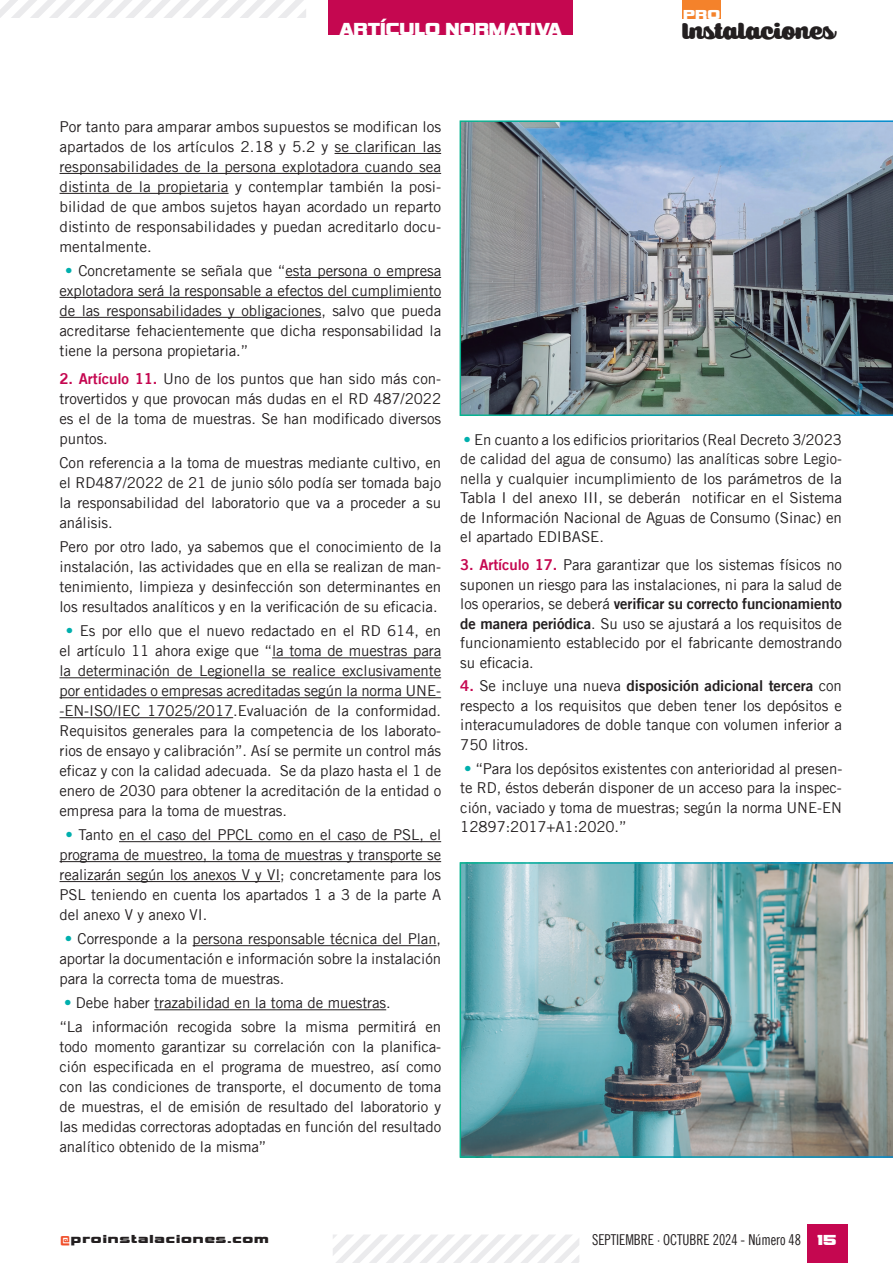
<style>
.page{position:relative;width:893px;height:1263px;background:#fff}
.page>*{position:absolute;margin:0;border:0;box-sizing:border-box;transform-origin:0 0}
.t1{font:22.65px "Caprica Script Upr Personal Use";color:#231f20;scale:1.14 1}
.t2{font:18px "Vipnagorgialla";color:#fff;scale:.9 1}
.t3{font:15px/20px "Trade Gothic LT";letter-spacing:-.005em;color:#231f20;text-align:justify}
.t4{font:15px "Trade Gothic LT Bold Two";letter-spacing:-.005em;color:#231f20}
.t5{font:15px "Trade Gothic LT Cond Eighteen";letter-spacing:-.005em;color:#231f20;scale:.94 1}
.t6{font:15px "Vipnagorgialla";color:#fff}
.t7{font:13.5px "Vipnagorgialla";color:#fff}
.t8{font:12px "Vipnagorgialla";letter-spacing:.08em;color:#231f20}
.s1{color:#00afad}
.s2{font-family:"Trade Gothic LT Bold Two";color:#c50750}
.s3{font-family:"Trade Gothic LT"}
.s4{font-family:"Trade Gothic LT Bold Two"}
.s5{color:#c50750}
.s6{color:#f04d28}
</style>
<div class="page">
<div style="left:328px;top:0;width:245px;height:35px;background:#c50750"></div>
<svg style="left:0;top:0;width:306px;height:18px"></svg>
<svg style="left:333px;top:1235px;width:246px;height:28px"></svg>
<div style="left:807px;top:1224px;width:40px;height:39px;background:#c50750"></div>
<div style="left:682px;top:0;width:39px;height:19px;background:#f4822b"></div>
<img style="left:460px;top:120px;width:433px;height:296px">
<img style="left:460px;top:862px;width:433px;height:296px">
<hr style="left:335px;top:153px;width:106px;height:1px;background:#231f20">
<hr style="left:60px;top:173px;width:381px;height:1px;background:#231f20">
<hr style="left:60px;top:193px;width:169px;height:1px;background:#231f20">
<hr style="left:285px;top:277px;width:156px;height:1px;background:#231f20">
<hr style="left:60px;top:297px;width:381px;height:1px;background:#231f20">
<hr style="left:60px;top:317px;width:261px;height:1px;background:#231f20">
<hr style="left:272px;top:657px;width:169px;height:1px;background:#231f20">
<hr style="left:60px;top:677px;width:381px;height:1px;background:#231f20">
<hr style="left:60px;top:697px;width:381px;height:1px;background:#231f20">
<hr style="left:60px;top:717px;width:173px;height:1px;background:#231f20">
<hr style="left:119px;top:841px;width:322px;height:1px;background:#231f20">
<hr style="left:60px;top:861px;width:381px;height:1px;background:#231f20">
<hr style="left:60px;top:881px;width:220px;height:1px;background:#231f20">
<hr style="left:193px;top:945px;width:244px;height:1px;background:#231f20">
<hr style="left:154px;top:1009px;width:232px;height:1px;background:#231f20">
<p class="t2" style="left:339px;top:19px;width:249px">ARTÍCULO NORMATIVA</p>
<p class="t7" style="left:683px;top:7px;width:38px">PRO</p>
<h1 class="t1" style="left:682px;top:18px;width:135px">Instalaciones</h1>
<p class="t3" style="left:60px;top:117px;width:383px">Por tanto para amparar ambos supuestos se modifican los apartados de los artículos 2.18 y 5.2 y se clarifican las responsabilidades de la persona explotadora cuando sea distinta de la propietaria y contemplar también la posi&shy;bilidad de que ambos sujetos hayan acordado un reparto distinto de responsabilidades y puedan acreditarlo docu&shy;mentalmente.</p>
<p class="t3" style="left:60px;top:260px;width:383px;text-indent:6px"><span class="s1">•</span> Concretamente se señala que “esta persona o empresa explotadora será la responsable a efectos del cumplimiento de las responsabilidades y obligaciones, salvo que pueda acreditarse fehacientemente que dicha responsabilidad la tiene la persona propietaria.”</p>
<p class="t3" style="left:60px;top:369px;width:383px"><span class="s2">2. Artículo 11.</span> Uno de los puntos que han sido más con&shy;trovertidos y que provocan más dudas en el RD 487/2022 es el de la toma de muestras. Se han modificado diversos puntos.</p>
<p class="t3" style="left:60px;top:453px;width:383px">Con referencia a la toma de muestras mediante cultivo, en el RD487/2022 de 21 de junio sólo podía ser tomada bajo la responsabilidad del laboratorio que va a proceder a su análisis.</p>
<p class="t3" style="left:60px;top:537px;width:383px">Pero por otro lado, ya sabemos que el conocimiento de la instalación, las actividades que en ella se realizan de man&shy;tenimiento, limpieza y desinfección son determinantes en los resultados analíticos y en la verificación de su eficacia.</p>
<p class="t3" style="left:60px;top:621px;width:383px;text-indent:6px"><span class="s1">•</span> Es por ello que el nuevo redactado en el RD 614, en el artículo 11 ahora exige que “la toma de muestras para la determinación de Legionella se realice exclusivamente por entidades o empresas acreditadas según la norma UNE--EN-ISO/IEC 17025/2017.Evaluación de la conformidad.<br>Requisitos generales para la competencia de los laborato&shy;rios de ensayo y calibración”. Así se permite un control más eficaz y con la calidad adecuada. Se da plazo hasta el 1 de enero de 2030 para obtener la acreditación de la entidad o empresa para la toma de muestras.</p>
<p class="t3" style="left:60px;top:825px;width:383px;text-indent:6px"><span class="s1">•</span> Tanto en el caso del PPCL como en el caso de PSL, el programa de muestreo, la toma de muestras y transporte se realizarán según los anexos V y VI; concretamente para los PSL teniendo en cuenta los apartados 1 a 3 de la parte A del anexo V y anexo VI.</p>
<p class="t3" style="left:60px;top:929px;width:383px;text-indent:5px"><span class="s1">•</span> Corresponde a la persona responsable técnica del Plan, aportar la documentación e información sobre la instalación para la correcta toma de muestras.</p>
<p class="t3" style="left:60px;top:991px;width:383px;line-height:24.2px;text-indent:4px"><span class="s1">•</span> Debe haber trazabilidad en la toma de muestras.<br>“La información recogida sobre la misma permitirá en</p>
<p class="t3" style="left:60px;top:1037px;width:383px">todo momento garantizar su correlación con la planifica&shy;ción especificada en el programa de muestreo, así como con las condiciones de transporte, el documento de toma de muestras, el de emisión de resultado del laboratorio y las medidas correctoras adoptadas en función del resultado analítico obtenido de la misma”</p>
<p class="t3" style="left:460px;top:429px;width:383px;line-height:19.5px"><span class="s1">•</span> En cuanto a los edificios prioritarios (Real Decreto 3/2023 de calidad del agua de consumo) las analíticas sobre Legio&shy;nella y cualquier incumplimiento de los parámetros de la Tabla I del anexo III, se deberán notificar en el Sistema de Información Nacional de Aguas de Consumo (Sinac) en el apartado EDIBASE.</p>
<p class="t3" style="left:460px;top:555px;width:383px;line-height:19.5px"><span class="s2">3. Artículo 17.</span> Para garantizar que los sistemas físicos no suponen un riesgo para las instalaciones, ni para la salud de</p>
<p class="t4" style="left:460px;top:594px;width:383px"><span class="s3">los operarios, se deberá</span> verificar su correcto funcionamiento</p>
<p class="t3" style="left:460px;top:613px;width:383px;line-height:19.5px"><span class="s4">de manera periódica</span>. Su uso se ajustará a los requisitos de funcionamiento establecido por el fabricante demostrando su eficacia.</p>
<p class="t4" style="left:460px;top:677px;width:383px"><span class="s5">4.</span> <span class="s3">Se incluye una nueva</span> disposición adicional tercera <span class="s3">con</span></p>
<p class="t3" style="left:460px;top:696px;width:383px;line-height:19.5px">respecto a los requisitos que deben tener los depósitos e interacumuladores de doble tanque con volumen inferior a 750 litros.</p>
<p class="t3" style="left:460px;top:758px;width:383px;line-height:19.5px"><span class="s1">•</span> “Para los depósitos existentes con anterioridad al presen&shy;te RD, éstos deberán disponer de un acceso para la inspec&shy;ción, vaciado y toma de muestras; según la norma UNE-EN 12897:2017+A1:2020.”</p>
<p class="t5" style="left:592px;top:1230px;width:224px">SEPTIEMBRE · OCTUBRE 2024 - Número 48</p>
<p class="t8" style="left:61px;top:1232px;width:210px"><span class="s6">@</span>proinstalaciones.com</p>
<p class="t6" style="left:817px;top:1232px;width:21px">15</p>
</div>
